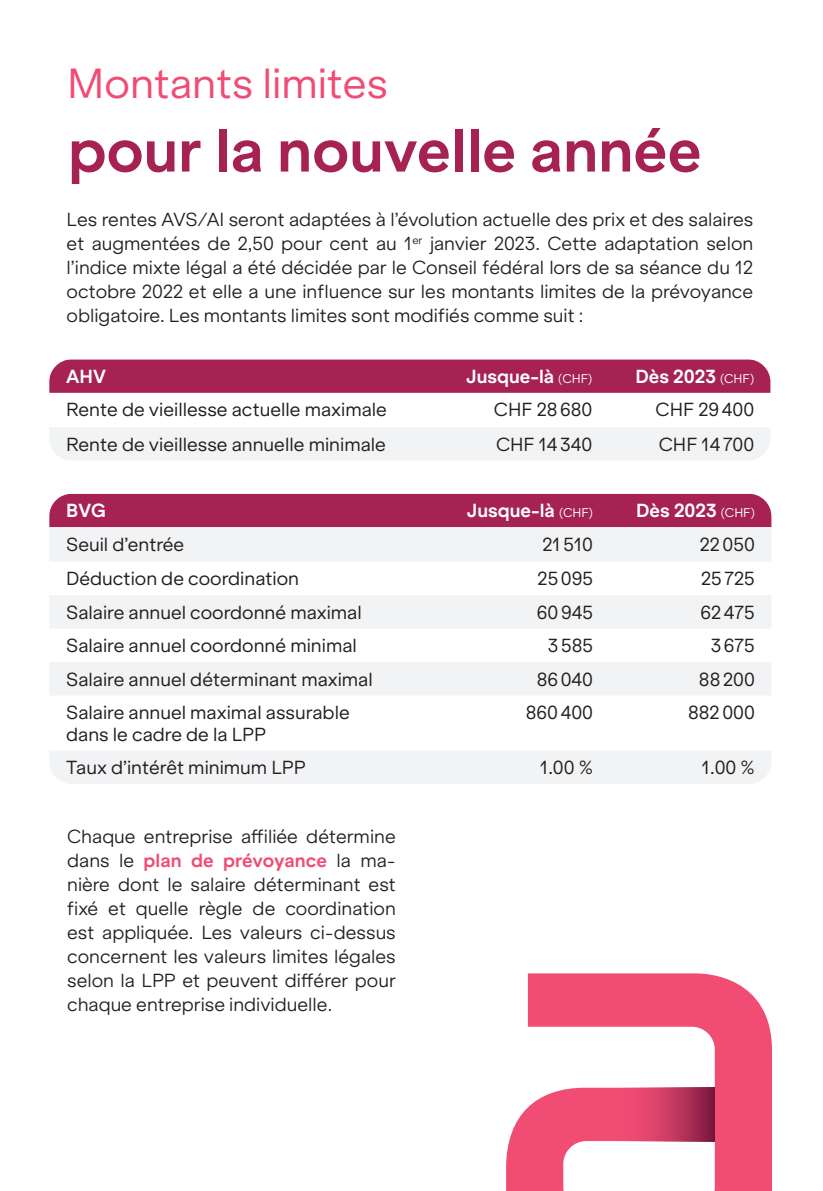
<style>
.page{position:relative;width:823px;height:1191px;background:#fff}
.page>*{position:absolute;margin:0;border:0;box-sizing:border-box;transform-origin:0 0}
.t1{font:700 58px "ES Klarheit Grotesk";color:#a52252}
.t2{font:40px "ES Klarheit Grotesk";color:#f04c74}
.t3{font:300 18px/24px "ES Klarheit Grotesk";color:#231f20;text-align:justify}
.t4{font:18px/21.6px "ES Klarheit Grotesk";color:#231f20}
.t5{font:700 18px "ES Klarheit Grotesk";color:#fff}
.s1{font-weight:400;font-size:12px}
.s2{font-weight:700;color:#f04c74}
</style>
<div class="page">
<div style="left:49px;top:359px;width:721px;height:34px;background:#a52252"></div>
<div style="left:50px;top:428px;width:720px;height:32px;background:#f2f3f4"></div>
<div style="left:49px;top:494px;width:722px;height:33px;background:#a52252"></div>
<svg style="left:49px;top:527px;width:722px;height:257px;fill:#f2f3f4"></svg>
<svg style="left:506px;top:973px;width:265px;height:218px;fill:#f04c74"></svg>
<svg style="left:619px;top:1087px;width:95px;height:54px"></svg>
<h2 class="t2" style="left:67px;top:51px;width:322px">Montants limites</h2>
<h1 class="t1" style="left:68px;top:102px;width:635px">pour la nouvelle année</h1>
<p class="t3" style="left:67px;top:206px;width:688px">Les rentes AVS/AI seront adaptées à l’évolution actuelle des prix et des salaires et augmentées de 2,50 pour cent au 1<sup>er</sup> janvier 2023. Cette adaptation selon l’indice mixte légal a été décidée par le Conseil fédéral lors de sa séance du 12 octobre 2022 et elle a une influence sur les montants limites de la prévoyance obligatoire. Les montants limites sont modifiés comme suit :</p>
<p class="t5" style="left:66px;top:361px;width:41px">AHV</p>
<p class="t5" style="left:466px;top:361px;width:128px">Jusque-là <span class="s1">(CHF)</span></p>
<p class="t5" style="left:635px;top:361px;width:120px">Dès 2023 <span class="s1">(CHF)</span></p>
<p class="t4" style="left:66px;top:397px;width:322px">Rente de vieillesse actuelle maximale</p>
<p class="t4" style="left:493px;top:397px;width:100px">CHF 28 680</p>
<p class="t4" style="left:655px;top:397px;width:100px">CHF 29 400</p>
<p class="t4" style="left:66px;top:431px;width:321px">Rente de vieillesse annuelle minimale</p>
<p class="t4" style="left:495px;top:431px;width:98px">CHF 14 340</p>
<p class="t4" style="left:658px;top:431px;width:97px">CHF 14 700</p>
<p class="t5" style="left:66px;top:495px;width:41px">BVG</p>
<p class="t5" style="left:466px;top:495px;width:128px">Jusque-là <span class="s1">(CHF)</span></p>
<p class="t5" style="left:636px;top:495px;width:120px">Dès 2023 <span class="s1">(CHF)</span></p>
<p class="t4" style="left:66px;top:531px;width:120px">Seuil d’entrée</p>
<p class="t4" style="left:542px;top:531px;width:52px">21 510</p>
<p class="t4" style="left:699px;top:531px;width:57px">22050</p>
<p class="t4" style="left:66px;top:566px;width:234px">Déduction de coordination</p>
<p class="t4" style="left:537px;top:566px;width:57px">25095</p>
<p class="t4" style="left:700px;top:566px;width:55px">25 725</p>
<p class="t4" style="left:66px;top:599px;width:297px">Salaire annuel coordonné maximal</p>
<p class="t4" style="left:536px;top:599px;width:58px">60945</p>
<p class="t4" style="left:700px;top:599px;width:56px">62 475</p>
<p class="t4" style="left:66px;top:633px;width:292px">Salaire annuel coordonné minimal</p>
<p class="t4" style="left:547px;top:633px;width:47px">3 585</p>
<p class="t4" style="left:710px;top:633px;width:46px">3 675</p>
<p class="t4" style="left:66px;top:666px;width:308px">Salaire annuel déterminant maximal</p>
<p class="t4" style="left:536px;top:666px;width:58px">86040</p>
<p class="t4" style="left:698px;top:666px;width:57px">88 200</p>
<p class="t4" style="left:66px;top:700px;width:285px">Salaire annuel maximal assurable dans le cadre de la LPP</p>
<p class="t4" style="left:525px;top:700px;width:69px">860400</p>
<p class="t4" style="left:687px;top:700px;width:68px">882000</p>
<p class="t4" style="left:66px;top:755px;width:241px">Taux d’intérêt minimum LPP</p>
<p class="t4" style="left:540px;top:755px;width:54px">1.00 %</p>
<p class="t4" style="left:701px;top:755px;width:54px">1.00 %</p>
<p class="t3" style="left:67px;top:823px;width:330px">Chaque entreprise affiliée détermine dans le <span class="s2">plan de prévoyance</span> la ma&shy;nière dont le salaire déterminant est fixé et quelle règle de coordination est appliquée. Les valeurs ci-dessus concernent les valeurs limites légales selon la LPP et peuvent différer pour chaque entreprise individuelle.</p>
</div>
